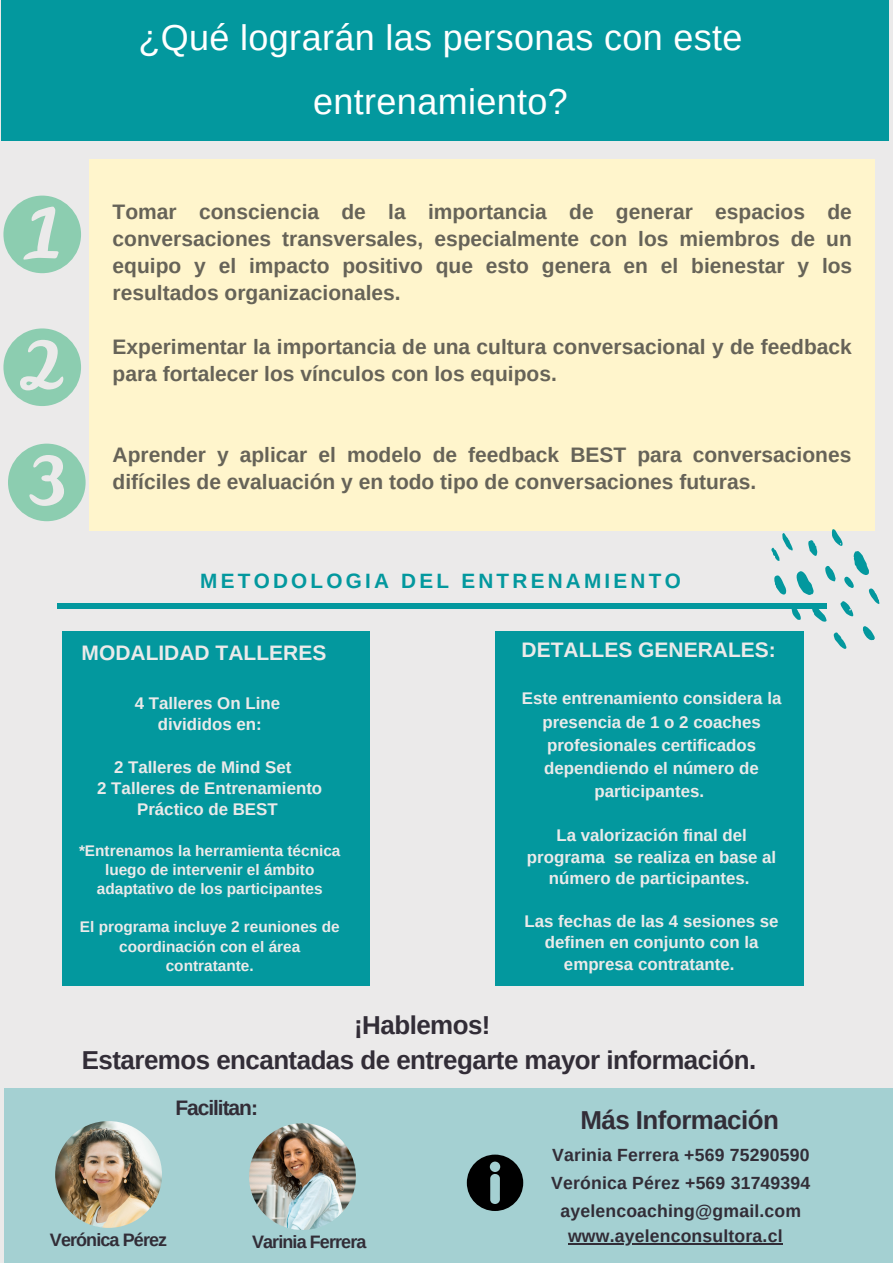
<style>
.page{position:relative;width:893px;height:1264px;background:#fff}
.page>*{position:absolute;margin:0;border:0;box-sizing:border-box;transform-origin:0 0}
.t1{font:36px/63.6px "Arimo";letter-spacing:.01em;color:#fff;text-align:center}
.t2{font:700 25.95px/35.2px "Arimo";letter-spacing:-.02em;color:#322d37;text-align:center}
.t3{font:700 21px/27px "Arimo";color:#666358}
.t4{font:700 21px "Arimo";color:#ebeaea}
.t5{font:700 21px "Arimo";letter-spacing:-.05em;color:#322d37}
.t6{font:700 20.7px "Arimo";letter-spacing:.155em;color:#03989e}
.t7{font:700 18px "Arimo";letter-spacing:-.05em;color:#322d37}
.t8{font:700 17.55px/27.6px "Arimo";letter-spacing:.01em;color:#322d37;text-align:center}
.t9{font:700 16.8px/23.2px "Arimo";color:#ebeaea;text-align:center}
.t10{font:700 15.45px/19px "Arimo";color:#ebeaea;text-align:center}
</style>
<div class="page">
<div style="left:0;top:0;width:892px;height:1262px;background:#ebeaea"></div>
<div style="left:63px;top:631px;width:306px;height:354px;background:#03989e"></div>
<div style="left:89px;top:159px;width:785px;height:371px;background:#fff5cc"></div>
<div style="left:1px;top:0;width:888px;height:141px;background:#03989e"></div>
<svg style="left:770px;top:527px;width:110px;height:124px"></svg>
<div style="left:57px;top:603px;width:769px;height:6px;background:#03989e"></div>
<div style="left:4px;top:1088px;width:888px;height:174px;background:#a4d0d2"></div>
<svg style="left:467px;top:1154px;width:56px;height:56px"></svg>
<svg style="left:3px;top:196px;width:78px;height:77px"></svg>
<svg style="left:3px;top:328px;width:78px;height:78px"></svg>
<svg style="left:8px;top:443px;width:78px;height:78px"></svg>
<hr style="left:568px;top:1243px;width:214px;height:1px;background:#322d37">
<div style="left:495px;top:631px;width:308px;height:354px;background:#03989e"></div>
<img style="left:55px;top:1121px;width:107px;height:106px;border-radius:50%">
<img style="left:249px;top:1123px;width:107px;height:106px;border-radius:50%">
<h1 class="t1" style="left:138px;top:6px;width:605px">¿Qué lograrán las personas con este entrenamiento?</h1>
<p class="t3" style="left:113px;top:198px;width:741px;text-align:justify">Tomar consciencia de la importancia de generar espacios de conversaciones transversales, especialmente con los miembros de un equipo y el impacto positivo que esto genera en el bienestar y los resultados organizacionales.</p>
<p class="t3" style="left:113px;top:333px;width:740px">Experimentar la importancia de una cultura conversacional y de feedback para fortalecer los vínculos con los equipos.</p>
<p class="t3" style="left:113px;top:441px;width:740px">Aprender y aplicar el modelo de feedback BEST para conversaciones difíciles de evaluación y en todo tipo de conversaciones futuras.</p>
<p class="t6" style="left:200px;top:569px;width:482px">METODOLOGIA DEL ENTRENAMIENTO</p>
<p class="t4" style="left:82px;top:641px;width:246px">MODALIDAD TALLERES</p>
<p class="t9" style="left:135px;top:692px;width:147px;line-height:21.3px">4 Talleres On Line divididos en:</p>
<p class="t9" style="left:114px;top:755px;width:179px">2 Talleres de Mind Set</p>
<p class="t9" style="left:97px;top:776px;width:226px">2 Talleres de Entrenamiento</p>
<p class="t9" style="left:137px;top:798px;width:142px">Práctico de BEST</p>
<p class="t10" style="left:79px;top:841px;width:263px">*Entrenamos la herramienta técnica luego de intervenir el ámbito adaptativo de los participantes</p>
<p class="t10" style="left:80px;top:917px;width:261px">El programa incluye 2 reuniones de coordinación con el área contratante.</p>
<p class="t4" style="left:521px;top:638px;width:256px">DETALLES GENERALES:</p>
<p class="t9" style="left:521px;top:687px;width:261px">Este entrenamiento considera la presencia de 1 o 2 coaches profesionales certificados dependiendo el número de participantes.</p>
<p class="t9" style="left:527px;top:824px;width:251px;line-height:21.5px">La valorización final del programa se realiza en base al número de participantes.</p>
<p class="t9" style="left:524px;top:910px;width:255px;line-height:21.5px">Las fechas de las 4 sesiones se definen en conjunto con la empresa contratante.</p>
<p class="t2" style="left:82px;top:1007px;width:676px">¡Hablemos!<br>Estaremos encantadas de entregarte mayor información.</p>
<p class="t2" style="left:580px;top:1102px;width:200px">Más Información</p>
<p class="t8" style="left:551px;top:1141px;width:261px">Varinia Ferrera +569 75290590<br>Verónica Pérez +569 31749394 ayelencoaching@gmail.com</p>
<p class="t8" style="left:568px;top:1222px;width:216px">www.ayelenconsultora.cl</p>
<p class="t5" style="left:175px;top:1095px;width:84px">Facilitan:</p>
<p class="t7" style="left:50px;top:1229px;width:119px">Verónica Pérez</p>
<p class="t7" style="left:252px;top:1232px;width:116px">Varinia Ferrera</p>
</div>
